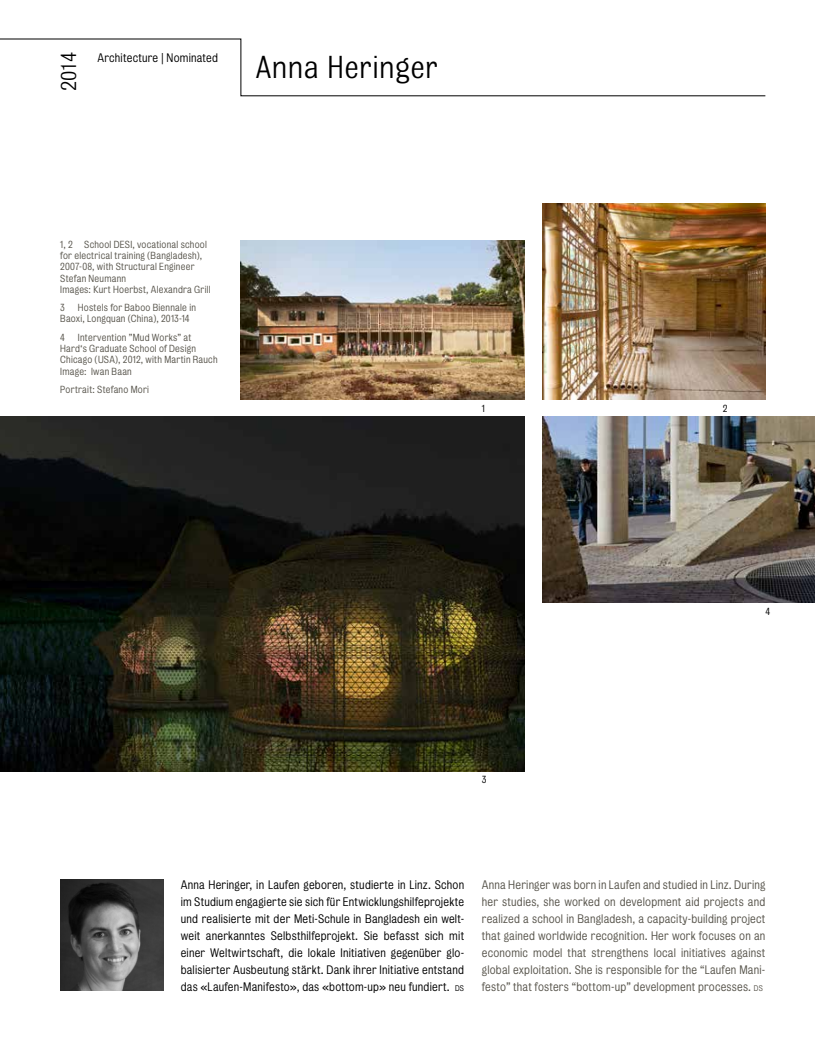
<style>
.page{position:relative;width:815px;height:1053px;background:#fff}
.page>*{position:absolute;margin:0;border:0;box-sizing:border-box;transform-origin:0 0}
.t1{font:33.75px "Bulldog";letter-spacing:-.01em;color:#000}
.t2{font:23.25px "Bulldog";color:#000}
.t3{font:300 11.25px/16.9px "Bureau Grot";letter-spacing:.02em;color:#000;text-align:justify}
.t4{font:300 11.25px/16.9px "Bureau Grot";letter-spacing:.015em;color:#57544b;text-align:justify}
.t5{font:300 9.38px/11.2px "Bureau Grot";letter-spacing:.025em;color:#57544b}
.t6{font:300 9.38px "Bureau Grot";color:#000}
.s1{font-size:7.5px}
</style>
<div class="page">
<img style="left:60px;top:879px;width:103px;height:111px">
<img style="left:0;top:416px;width:524px;height:355px">
<img style="left:542px;top:204px;width:223px;height:196px">
<img style="left:241px;top:240px;width:283px;height:160px">
<img style="left:542px;top:416px;width:273px;height:186px">
<svg style="left:0;top:39px;width:766px;height:57px"></svg>
<h2 class="t2" style="left:57px;top:91px;width:41px;rotate:-90deg">2014</h2>
<p class="t3" style="left:97px;top:50px;width:122px">Architecture | Nominated</p>
<h1 class="t1" style="left:256px;top:49px;width:183px">Anna Heringer</h1>
<p class="t5" style="left:60px;top:239px;width:152px">1, 2 School DESI, vocational school for electrical training (Bangladesh), 2007-08, with Structural Engineer Stefan Neumann<br>Images: Kurt Hoerbst, Alexandra Grill</p>
<p class="t5" style="left:60px;top:302px;width:6px">3</p>
<p class="t5" style="left:60px;top:302px;width:137px;text-indent:18px">Hostels for Baboo Biennale in<br>Baoxi, Longquan (China), 2013-14</p>
<p class="t5" style="left:60px;top:332px;width:6px">4</p>
<p class="t5" style="left:60px;top:332px;width:159px;text-indent:18px">Intervention ”Mud Works” at<br>Hard‘s Graduate School of Design<br>Chicago (USA), 2012, with Martin Rauch<br>Image: Iwan Baan</p>
<p class="t5" style="left:60px;top:384px;width:90px">Portrait: Stefano Mori</p>
<p class="t6" style="left:482px;top:403px;width:4px">1</p>
<p class="t6" style="left:482px;top:774px;width:6px">3</p>
<p class="t6" style="left:723px;top:403px;width:6px">2</p>
<p class="t6" style="left:765px;top:605px;width:6px">4</p>
<p class="t3" style="left:181px;top:876px;width:285px">Anna Heringer, in Laufen geboren, studierte in Linz. Schon im Studium engagierte sie sich für Entwicklungshilfeprojekte und realisierte mit der Meti-Schule in Bangladesh ein welt&shy;weit anerkanntes Selbsthilfeprojekt. Sie befasst sich mit einer Weltwirtschaft, die lokale Initiativen gegenüber glo&shy;balisierter Ausbeutung stärkt. Dank ihrer Initiative entstand das «Laufen-Manifesto», das «bottom-up» neu fundiert. <span class="s1">DS</span></p>
<p class="t4" style="left:482px;top:876px;width:285px">Anna Heringer was born in Laufen and studied in Linz. During her studies, she worked on development aid projects and realized a school in Bangladesh, a capacity-building project that gained worldwide recognition. Her work focuses on an economic model that strengthens local initiatives against global exploitation. She is responsible for the “Laufen Mani&shy;festo” that fosters “bottom-up” development processes. <span class="s1">DS</span></p>
</div>
